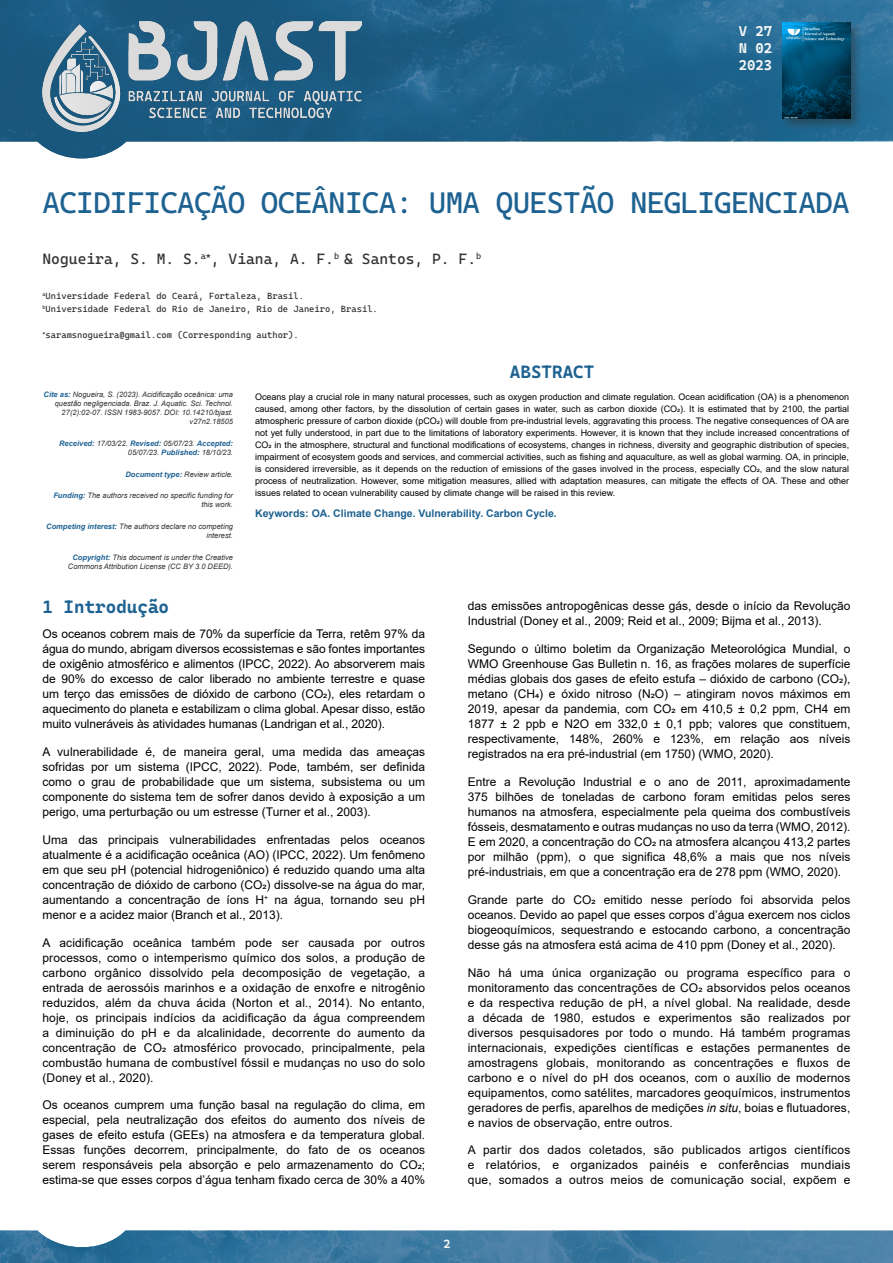
<style>
.page{position:relative;width:893px;height:1263px;background:#fff}
.page>*{position:absolute;margin:0;border:0;box-sizing:border-box;transform-origin:0 0}
.t1{font:30px "Cascadia Code";letter-spacing:-.025em;color:#1e6292}
.t2{font:18px "Cascadia Code";color:#1e6292}
.t3{font:15px "Cascadia Code";color:#333}
.t4{font:14.25px/17.2px "Cascadia Code";color:#f5f5f5;text-align:justify}
.t5{font:12px/15px "Arial";color:#000;text-align:justify}
.t6{font:12px "Cascadia Code";color:#f5f5f5}
.t7{font:700 10.5px "Arial";color:#1e6292}
.t8{font:9px/12px "Arial";color:#000;text-align:justify}
.t9{font:9px/13.2px "Cascadia Code";color:#333}
.t10{font:italic 7.5px/9px "Arial";color:#333;text-align:right}
.t11{font:italic 700 7.5px/9px "Arial";color:#1e6292;text-align:right}
.s1{font-weight:700;color:#1e6292}
.s2{font-weight:400;color:#333}
.s3{font-style:italic}
</style>
<div class="page">
<svg style="left:0;top:0;width:893px;height:158px;background:#3e789a"></svg>
<svg style="left:0;top:1230px;width:893px;height:33px;background:#457fa5"></svg>
<img style="left:43px;top:21px;width:318px;height:110px">
<div style="left:780px;top:20px;width:82px;height:111px;background:#333;opacity:.5"></div>
<img style="left:783px;top:23px;width:67px;height:96px">
<p class="t4" style="left:739px;top:23px;width:35px">V 27<br>N 02<br>2023</p>
<h1 class="t1" style="left:43px;top:179px;width:809px">ACIDIFICAÇÃO OCEÂNICA: UMA QUESTÃO NEGLIGENCIADA</h1>
<p class="t3" style="left:43px;top:247px;width:440px">Nogueira, S. M. S.<sup>a*</sup>, Viana, A. F.<sup>b</sup> &amp; Santos, P. F.<sup>b</sup></p>
<p class="t9" style="left:43px;top:289px;width:337px"><sup>a</sup>Universidade Federal do Ceará, Fortaleza, Brasil.<br><sup>b</sup>Universidade Federal do Rio de Janeiro, Rio de Janeiro, Brasil.</p>
<p class="t9" style="left:43px;top:329px;width:258px"><sup>*</sup>saramsnogueira@gmail.com (Corresponding author).</p>
<h2 class="t2" style="left:510px;top:357px;width:86px">ABSTRACT</h2>
<p class="t8" style="left:255px;top:391px;width:596px">Oceans play a crucial role in many natural processes, such as oxygen production and climate regulation. Ocean acidification (OA) is a phenomenon caused, among other factors, by the dissolution of certain gases in water, such as carbon dioxide (CO2). It is estimated that by 2100, the partial atmospheric pressure of carbon dioxide (pCO2) will double from pre-industrial levels, aggravating this process. The negative consequences of OA are not yet fully understood, in part due to the limitations of laboratory experiments. However, it is known that they include increased concentrations of CO2 in the atmosphere, structural and functional modifications of ecosystems, changes in richness, diversity and geographic distribution of species, impairment of ecosystem goods and services, and commercial activities, such as fishing and aquaculture, as well as global warming. OA, in principle, is considered irreversible, as it depends on the reduction of emissions of the gases involved in the process, especially CO2, and the slow natural process of neutralization. However, some mitigation measures, allied with adaptation measures, can mitigate the effects of OA. These and other issues related to ocean vulnerability caused by climate change will be raised in this review.</p>
<p class="t7" style="left:255px;top:506px;width:303px">Keywords: OA. Climate Change. Vulnerability. Carbon Cycle.</p>
<p class="t10" style="left:44px;top:390px;width:191px"><span class="s1">Cite as:</span> Nogueira, S. (2023). Acidificação oceânica: uma questão negligenciada. Braz. J. Aquatic. Sci. Technol.<br>27(2):02-07. ISSN 1983-9057. DOI: 10.14210/bjast. v27n2.18505</p>
<p class="t11" style="left:59px;top:439px;width:175px">Received: <span class="s2">17/03/22.</span> Revised: <span class="s2">05/07/23.</span> Accepted:<br><span class="s2">05/07/23.</span> Published: <span class="s2">18/10/23.</span></p>
<p class="t10" style="left:125px;top:470px;width:109px"><span class="s1">Document type:</span> Review article.</p>
<p class="t10" style="left:53px;top:491px;width:181px"><span class="s1">Funding:</span> The authors received no specific funding for this work.</p>
<p class="t10" style="left:46px;top:522px;width:188px"><span class="s1">Competing interest:</span> The authors declare no competing interest.</p>
<p class="t10" style="left:68px;top:553px;width:167px"><span class="s1">Copyright:</span> This document is under the Creative<br>Commons Attribution License (CC BY 3.0 DEED).</p>
<h2 class="t2" style="left:43px;top:592px;width:128px">1 Introdução</h2>
<p class="t5" style="left:43px;top:626px;width:384px">Os oceanos cobrem mais de 70% da superfície da Terra, retêm 97% da água do mundo, abrigam diversos ecossistemas e são fontes importantes de oxigênio atmosférico e alimentos (IPCC, 2022). Ao absorverem mais de 90% do excesso de calor liberado no ambiente terrestre e quase um terço das emissões de dióxido de carbono (CO2), eles retardam o aquecimento do planeta e estabilizam o clima global. Apesar disso, estão muito vulneráveis às atividades humanas (Landrigan et al., 2020).</p>
<p class="t5" style="left:43px;top:744px;width:384px">A vulnerabilidade é, de maneira geral, uma medida das ameaças sofridas por um sistema (IPCC, 2022). Pode, também, ser definida como o grau de probabilidade que um sistema, subsistema ou um componente do sistema tem de sofrer danos devido à exposição a um perigo, uma perturbação ou um estresse (Turner et al., 2003).</p>
<p class="t5" style="left:43px;top:832px;width:384px">Uma das principais vulnerabilidades enfrentadas pelos oceanos atualmente é a acidificação oceânica (AO) (IPCC, 2022). Um fenômeno em que seu pH (potencial hidrogeniônico) é reduzido quando uma alta concentração de dióxido de carbono (CO2) dissolve-se na água do mar, aumentando a concentração de íons H<sup>+</sup> na água, tornando seu pH menor e a acidez maior (Branch et al., 2013).</p>
<p class="t5" style="left:43px;top:935px;width:384px">A acidificação oceânica também pode ser causada por outros processos, como o intemperismo químico dos solos, a produção de carbono orgânico dissolvido pela decomposição de vegetação, a entrada de aerossóis marinhos e a oxidação de enxofre e nitrogênio reduzidos, além da chuva ácida (Norton et al., 2014). No entanto, hoje, os principais indícios da acidificação da água compreendem a diminuição do pH e da alcalinidade, decorrente do aumento da concentração de CO2 atmosférico provocado, principalmente, pela combustão humana de combustível fóssil e mudanças no uso do solo (Doney et al., 2020).</p>
<p class="t5" style="left:43px;top:1097px;width:384px">Os oceanos cumprem uma função basal na regulação do clima, em especial, pela neutralização dos efeitos do aumento dos níveis de gases de efeito estufa (GEEs) na atmosfera e da temperatura global.<br>Essas funções decorrem, principalmente, do fato de os oceanos serem responsáveis pela absorção e pelo armazenamento do CO2; estima-se que esses corpos d’água tenham fixado cerca de 30% a 40%</p>
<p class="t5" style="left:468px;top:599px;width:384px">das emissões antropogênicas desse gás, desde o início da Revolução<br>Industrial (Doney et al., 2009; Reid et al., 2009; Bijma et al., 2013).</p>
<p class="t5" style="left:468px;top:641px;width:384px">Segundo o último boletim da Organização Meteorológica Mundial, o WMO Greenhouse Gas Bulletin n. 16, as frações molares de superfície médias globais dos gases de efeito estufa – dióxido de carbono (CO2), metano (CH4) e óxido nitroso (N2O) – atingiram novos máximos em 2019, apesar da pandemia, com CO2 em 410,5 ± 0,2 ppm, CH4 em 1877 ± 2 ppb e N2O em 332,0 ± 0,1 ppb; valores que constituem, respectivamente, 148%, 260% e 123%, em relação aos níveis registrados na era pré-industrial (em 1750) (WMO, 2020).</p>
<p class="t5" style="left:468px;top:774px;width:384px">Entre a Revolução Industrial e o ano de 2011, aproximadamente 375 bilhões de toneladas de carbono foram emitidas pelos seres humanos na atmosfera, especialmente pela queima dos combustíveis fósseis, desmatamento e outras mudanças no uso da terra (WMO, 2012).<br>E em 2020, a concentração do CO2 na atmosfera alcançou 413,2 partes por milhão (ppm), o que significa 48,6% a mais que nos níveis pré-industriais, em que a concentração era de 278 ppm (WMO, 2020).</p>
<p class="t5" style="left:468px;top:892px;width:384px">Grande parte do CO2 emitido nesse período foi absorvida pelos oceanos. Devido ao papel que esses corpos d’água exercem nos ciclos biogeoquímicos, sequestrando e estocando carbono, a concentração desse gás na atmosfera está acima de 410 ppm (Doney et al., 2020).</p>
<p class="t5" style="left:468px;top:965px;width:384px">Não há uma única organização ou programa específico para o monitoramento das concentrações de CO2 absorvidos pelos oceanos e da respectiva redução de pH, a nível global. Na realidade, desde a década de 1980, estudos e experimentos são realizados por diversos pesquisadores por todo o mundo. Há também programas internacionais, expedições científicas e estações permanentes de amostragens globais, monitorando as concentrações e fluxos de carbono e o nível do pH dos oceanos, com o auxílio de modernos equipamentos, como satélites, marcadores geoquímicos, instrumentos geradores de perfis, aparelhos de medições <span class="s3">in situ</span>, boias e flutuadores, e navios de observação, entre outros.</p>
<p class="t5" style="left:468px;top:1142px;width:384px">A partir dos dados coletados, são publicados artigos científicos e relatórios, e organizados painéis e conferências mundiais que, somados a outros meios de comunicação social, expõem e</p>
<p class="t6" style="left:443px;top:1234px;width:9px">2</p>
</div>
